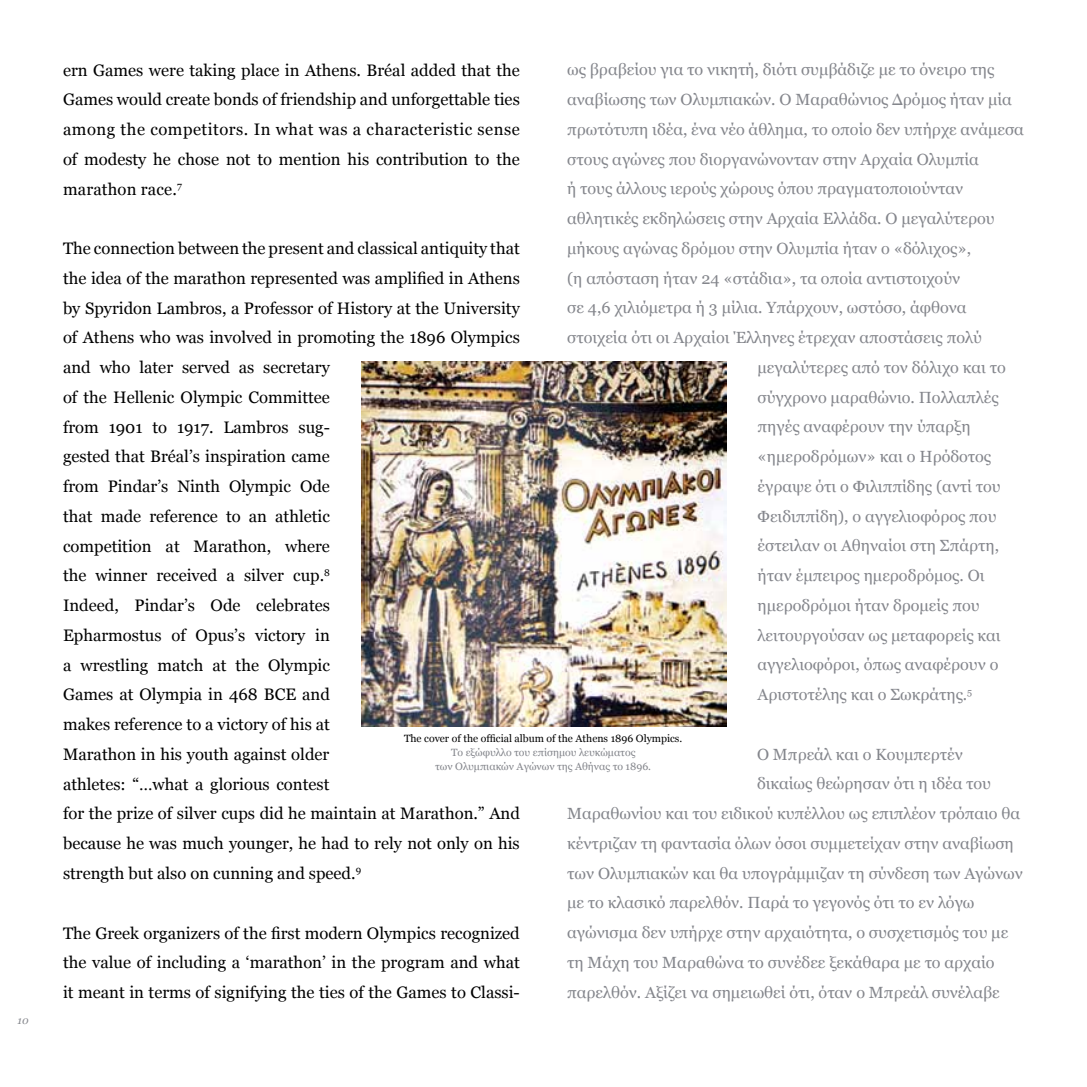
<style>
.page{position:relative;width:1087px;height:1087px;background:#fff}
.page>*{position:absolute;margin:0;border:0;box-sizing:border-box;transform-origin:0 0}
.t1{font:16.62px/29.8px "Georgia";color:#000;text-align:justify}
.t2{font:16.1px "Georgia";color:#84868c}
.t3{font:10.5px/14px "Georgia";color:#84868c;text-align:center}
.t4{font:10.5px "Georgia";color:#000}
.t5{font:italic 10.5px "Georgia";color:#84868c}
</style>
<div class="page">
<img style="left:361px;top:362px;width:365px;height:364px">
<p class="t5" style="left:18px;top:1013px;width:12px">10</p>
<p class="t2" style="left:567px;top:60px;width:428px">ως βραβείου για το νικητή, διότι συμβάδιζε με το όνειρο της</p>
<p class="t2" style="left:567px;top:90px;width:446px">αναβίωσης των Ολυμπιακών. Ο Μαραθώνιος Δρόμος ήταν μία</p>
<p class="t2" style="left:567px;top:119px;width:458px">πρωτότυπη ιδέα, ένα νέο άθλημα, το οποίο δεν υπήρχε ανάμεσα</p>
<p class="t2" style="left:567px;top:149px;width:413px">στους αγώνες που διοργανώνονταν στην Αρχαία Ολυμπία</p>
<p class="t2" style="left:567px;top:179px;width:398px">ή τους άλλους ιερούς χώρους όπου πραγματοποιούνταν</p>
<p class="t2" style="left:567px;top:209px;width:429px">αθλητικές εκδηλώσεις στην Αρχαία Ελλάδα. Ο μεγαλύτερου</p>
<p class="t2" style="left:567px;top:238px;width:405px">μήκους αγώνας δρόμου στην Ολυμπία ήταν ο «δόλιχος»,</p>
<p class="t2" style="left:567px;top:268px;width:395px">(η απόσταση ήταν 24 «στάδια», τα οποία αντιστοιχούν</p>
<p class="t2" style="left:567px;top:298px;width:401px">σε 4,6 χιλιόμετρα ή 3 μίλια. Υπάρχουν, ωστόσο, άφθονα</p>
<p class="t2" style="left:567px;top:328px;width:416px">στοιχεία ότι οι Αρχαίοι Έλληνες έτρεχαν αποστάσεις πολύ</p>
<p class="t2" style="left:757px;top:357px;width:250px">μεγαλύτερες από τον δόλιχο και το</p>
<p class="t2" style="left:757px;top:387px;width:242px">σύγχρονο μαραθώνιο. Πολλαπλές</p>
<p class="t2" style="left:757px;top:417px;width:214px">πηγές αναφέρουν την ύπαρξη</p>
<p class="t2" style="left:757px;top:447px;width:235px">«ημεροδρόμων» και ο Ηρόδοτος</p>
<p class="t2" style="left:757px;top:476px;width:245px">έγραψε ότι ο Φιλιππίδης (αντί του</p>
<p class="t2" style="left:757px;top:506px;width:240px">Φειδιππίδη), ο αγγελιοφόρος που</p>
<p class="t2" style="left:757px;top:536px;width:243px">έστειλαν οι Αθηναίοι στη Σπάρτη,</p>
<p class="t2" style="left:757px;top:566px;width:228px">ήταν έμπειρος ημεροδρόμος. Οι</p>
<p class="t2" style="left:757px;top:595px;width:223px">ημεροδρόμοι ήταν δρομείς που</p>
<p class="t2" style="left:757px;top:625px;width:245px">λειτουργούσαν ως μεταφορείς και</p>
<p class="t2" style="left:757px;top:655px;width:242px">αγγελιοφόροι, όπως αναφέρουν ο</p>
<p class="t2" style="left:757px;top:685px;width:216px">Αριστοτέλης και ο Σωκράτης.<sup>5</sup></p>
<p class="t1" style="left:63px;top:55px;width:458px">ern Games were taking place in Athens. Bréal added that the Games would create bonds of friendship and unforgettable ties among the competitors. In what was a characteristic sense of modesty he chose not to mention his contribution to the marathon race.<sup>7</sup></p>
<p class="t1" style="left:63px;top:234px;width:459px;text-align:left">The connection between the present and classical antiquity that the idea of the marathon represented was amplified in Athens by Spyridon Lambros, a Professor of History at the University of Athens who was involved in promoting the 1896 Olympics and who later served as secretary<br>of the Hellenic Olympic Committee<br>from 1901 to 1917. Lambros sug-<br>gested that Bréal’s inspiration came<br>from Pindar’s Ninth Olympic Ode<br>that made reference to an athletic<br>competition at Marathon, where<br>the winner received a silver cup.<sup>8<br></sup>Indeed, Pindar’s Ode celebrates<br>Epharmostus of Opus’s victory in<br>a wrestling match at the Olympic<br>Games at Olympia in 468 BCE and<br>makes reference to a victory of his at<br>Marathon in his youth against older<br>athletes: “…what a glorious contest<br>for the prize of silver cups did he maintain at Marathon.” And because he was much younger, he had to rely not only on his strength but also on cunning and speed.<sup>9</sup></p>
<p class="t4" style="left:404px;top:732px;width:280px">The cover of the official album of the Athens 1896 Olympics.</p>
<p class="t3" style="left:435px;top:745px;width:217px">Το εξώφυλλο του επίσημου λευκώματος<br>των Ολυμπιακών Αγώνων της Αθήνας το 1896.</p>
<p class="t2" style="left:757px;top:744px;width:207px">Ο Μπρεάλ και ο Κουμπερτέν</p>
<p class="t2" style="left:757px;top:774px;width:236px">δικαίως θεώρησαν ότι η ιδέα του</p>
<p class="t2" style="left:567px;top:804px;width:455px">Μαραθωνίου και του ειδικού κυπέλλου ως επιπλέον τρόπαιο θα</p>
<p class="t2" style="left:567px;top:833px;width:448px">κέντριζαν τη φαντασία όλων όσοι συμμετείχαν στην αναβίωση</p>
<p class="t2" style="left:567px;top:863px;width:457px">των Ολυμπιακών και θα υπογράμμιζαν τη σύνδεση των Αγώνων</p>
<p class="t2" style="left:567px;top:893px;width:409px">με το κλασικό παρελθόν. Παρά το γεγονός ότι το εν λόγω</p>
<p class="t2" style="left:567px;top:923px;width:443px">αγώνισμα δεν υπήρχε στην αρχαιότητα, ο συσχετισμός του με</p>
<p class="t2" style="left:567px;top:952px;width:429px">τη Μάχη του Μαραθώνα το συνέδεε ξεκάθαρα με το αρχαίο</p>
<p class="t2" style="left:567px;top:982px;width:434px">παρελθόν. Αξίζει να σημειωθεί ότι, όταν ο Μπρεάλ συνέλαβε</p>
<p class="t1" style="left:63px;top:918px;width:458px">The Greek organizers of the first modern Olympics recognized the value of including a ‘marathon’ in the program and what it meant in terms of signifying the ties of the Games to Classi-</p>
</div>
